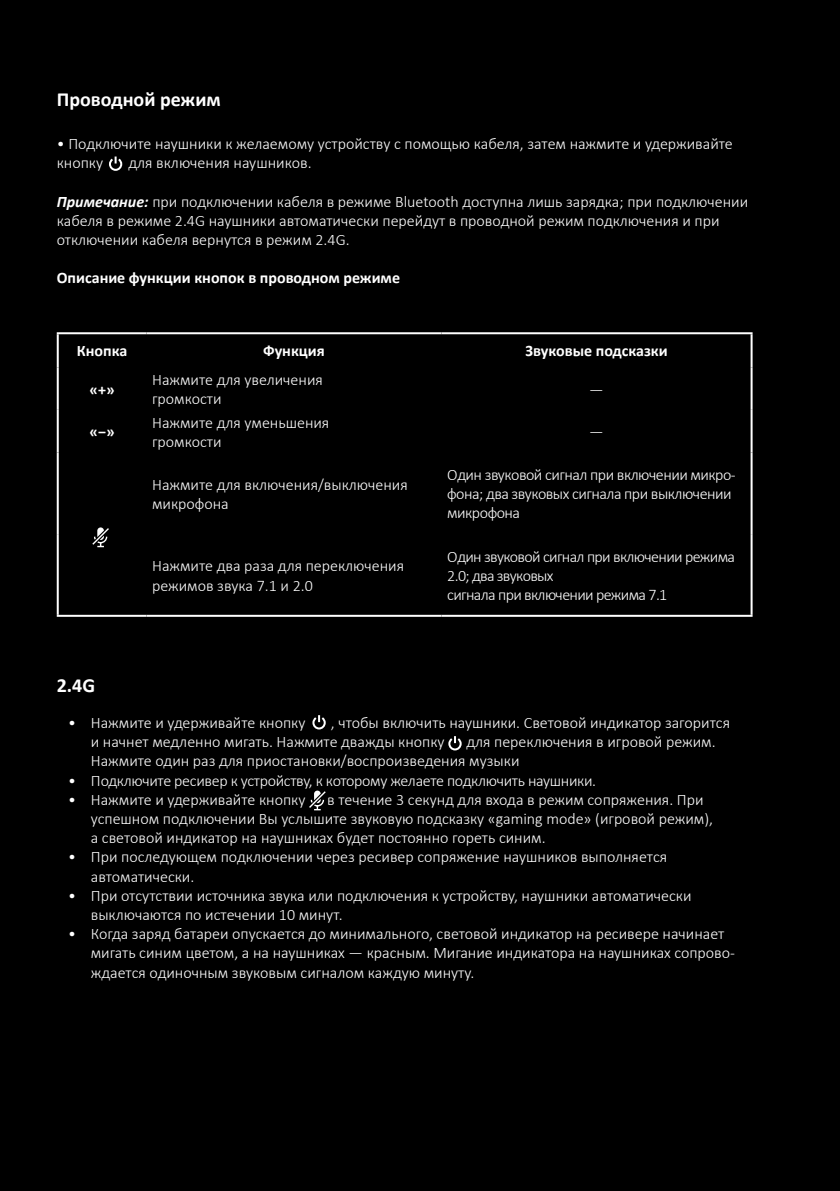
<style>
.page{position:relative;width:840px;height:1191px;background:#fff}
.page>*{position:absolute;margin:0;border:0;box-sizing:border-box;transform-origin:0 0}
.t1{font:700 20px "Calibri";color:#fff}
.t2{font:300 16px/19.2px "Calibri";color:#fff}
.t3{font:300 16px/19.2px "Calibri";letter-spacing:-.03em;color:#fff}
.t4{font:300 16px/19.2px "Calibri";letter-spacing:-.04em;color:#fff}
.t5{font:700 16px "Calibri";color:#fff}
.t6{font:300 16px "Calibri";letter-spacing:-.02em;color:#fff}
.s1{font-weight:700;font-style:italic}
</style>
<div class="page">
<div style="left:0;top:0;width:839px;height:1191px;background:#000"></div>
<svg style="left:109px;top:156px;width:14px;height:15px"></svg>
<hr style="left:57px;top:332px;width:89px;height:2px;background:#fff">
<hr style="left:57px;top:334px;width:2px;height:33px;background:#fff">
<hr style="left:146px;top:332px;width:295px;height:2px;background:#fff">
<hr style="left:441px;top:332px;width:311px;height:2px;background:#fff">
<hr style="left:750px;top:334px;width:2px;height:33px;background:#fff">
<hr style="left:57px;top:367px;width:2px;height:43px;background:#fff">
<hr style="left:750px;top:367px;width:2px;height:43px;background:#fff">
<hr style="left:57px;top:410px;width:2px;height:42px;background:#fff">
<hr style="left:750px;top:410px;width:2px;height:42px;background:#fff">
<hr style="left:57px;top:452px;width:2px;height:82px;background:#fff">
<hr style="left:57px;top:534px;width:2px;height:81px;background:#fff">
<hr style="left:57px;top:615px;width:89px;height:2px;background:#fff">
<hr style="left:750px;top:452px;width:2px;height:82px;background:#fff">
<hr style="left:750px;top:534px;width:2px;height:81px;background:#fff">
<hr style="left:146px;top:615px;width:295px;height:2px;background:#fff">
<hr style="left:441px;top:615px;width:311px;height:2px;background:#fff">
<svg style="left:92px;top:527px;width:17px;height:21px"></svg>
<svg style="left:312px;top:715px;width:14px;height:15px"></svg>
<svg style="left:448px;top:736px;width:14px;height:15px"></svg>
<svg style="left:309px;top:790px;width:17px;height:21px"></svg>
<p class="t1" style="left:57px;top:85px;width:165px">Проводной режим</p>
<p class="t2" style="left:57px;top:134px;width:677px">• Подключите наушники к желаемому устройству с помощью кабеля, затем нажмите и удерживайте кнопку</p>
<p class="t2" style="left:128px;top:153px;width:184px">для включения наушников.</p>
<p class="t2" style="left:57px;top:191px;width:692px"><span class="s1">Примечание:</span> при подключении кабеля в режиме Bluetooth доступна лишь зарядка; при подключении кабеля в режиме 2.4G наушники автоматически перейдут в проводной режим подключения и при отключении кабеля вернутся в режим 2.4G.</p>
<p class="t5" style="left:57px;top:267px;width:344px">Описание функции кнопок в проводном режиме</p>
<p class="t5" style="left:77px;top:340px;width:52px">Кнопка</p>
<p class="t5" style="left:263px;top:340px;width:63px">Функция</p>
<p class="t5" style="left:525px;top:340px;width:144px">Звуковые подсказки</p>
<p class="t5" style="left:89px;top:378px;width:27px">«+»</p>
<p class="t2" style="left:152px;top:370px;width:172px">Нажмите для увеличения громкости</p>
<p class="t2" style="left:589px;top:379px;width:16px">—</p>
<p class="t5" style="left:89px;top:420px;width:27px">«−»</p>
<p class="t2" style="left:152px;top:412px;width:179px">Нажмите для уменьшения громкости</p>
<p class="t2" style="left:589px;top:422px;width:16px">—</p>
<p class="t2" style="left:152px;top:474px;width:257px">Нажмите для включения/выключения микрофона</p>
<p class="t3" style="left:447px;top:465px;width:290px">Один звуковой сигнал при включении микро&shy;фона; два звуковых сигнала при выключении микрофона</p>
<p class="t2" style="left:152px;top:556px;width:253px">Нажмите два раза для переключения режимов звука 7.1 и 2.0</p>
<p class="t4" style="left:447px;top:546px;width:289px">Один звуковой сигнал при включении режима<br>2.0; два звуковых<br>сигнала при включении режима 7.1</p>
<p class="t1" style="left:57px;top:671px;width:40px">2.4G</p>
<p class="t2" style="left:68px;top:713px;width:239px">• Нажмите и удерживайте кнопку</p>
<p class="t2" style="left:91px;top:713px;width:640px;text-indent:240px">, чтобы включить наушники. Световой индикатор загорится и начнет медленно мигать. Нажмите дважды кнопку</p>
<p class="t2" style="left:91px;top:732px;width:626px;text-indent:375px">для переключения в игровой режим.<br>Нажмите один раз для приостановки/воспроизведения музыки</p>
<p class="t6" style="left:68px;top:770px;width:529px">• Подключите ресивер к устройству, к которому желаете подключить наушники.</p>
<p class="t2" style="left:68px;top:789px;width:239px">• Нажмите и удерживайте кнопку</p>
<p class="t2" style="left:91px;top:789px;width:623px;text-indent:236px">в течение 3 секунд для входа в режим сопряжения. При успешном подключении Вы услышите звуковую подсказку «gaming mode» (игровой режим), а световой индикатор на наушниках будет постоянно гореть синим.</p>
<p class="t2" style="left:91px;top:847px;width:577px;text-indent:-23px">• При последующем подключении через ресивер сопряжение наушников выполняется автоматически.</p>
<p class="t2" style="left:91px;top:885px;width:602px;text-indent:-23px">• При отсутствии источника звука или подключения к устройству, наушники автоматически выключаются по истечении 10 минут.</p>
<p class="t2" style="left:91px;top:924px;width:645px;text-indent:-23px">• Когда заряд батареи опускается до минимального, световой индикатор на ресивере начинает мигать синим цветом, а на наушниках — красным. Мигание индикатора на наушниках сопрово&shy;ждается одиночным звуковым сигналом каждую минуту.</p>
</div>
